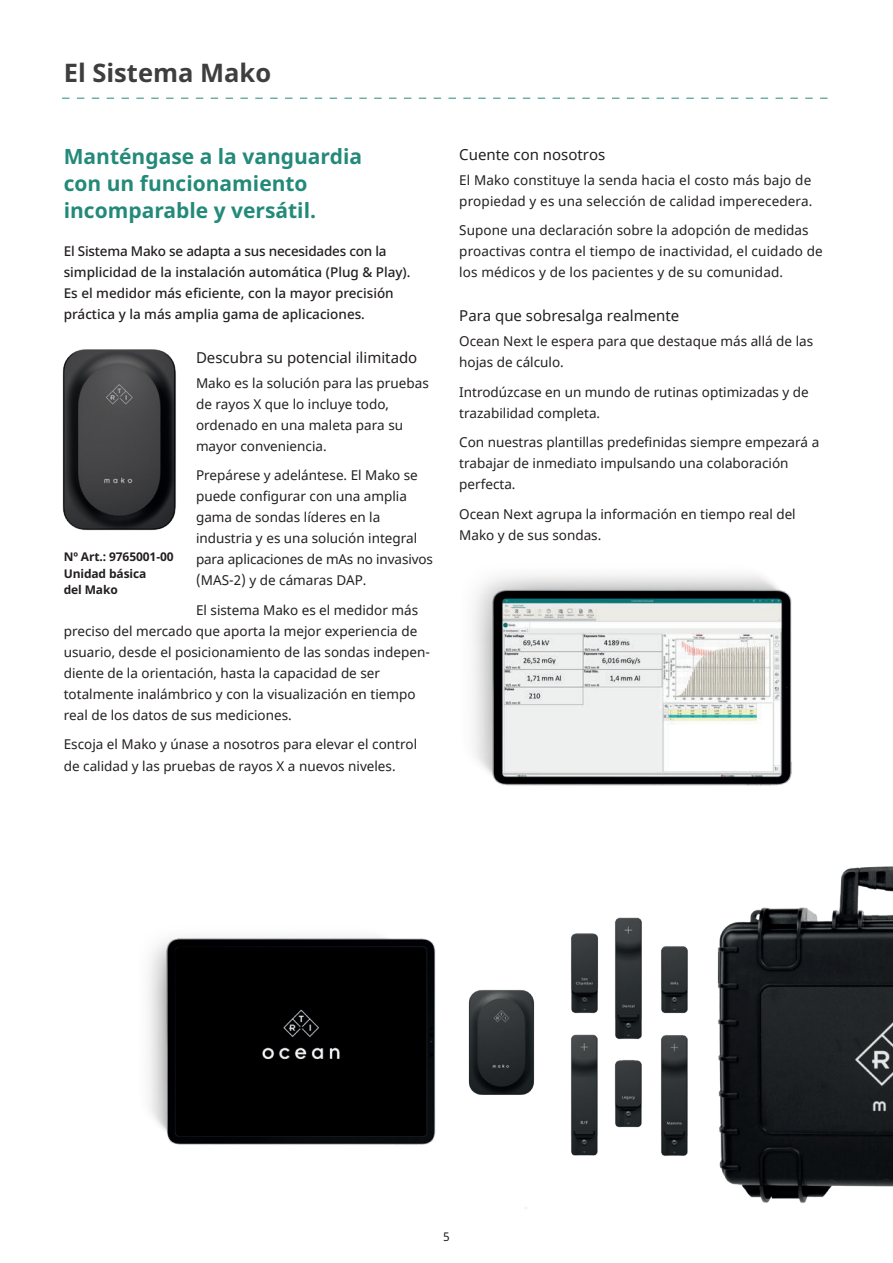
<style>
.page{position:relative;width:893px;height:1263px;background:#fff}
.page>*{position:absolute;margin:0;border:0;box-sizing:border-box;transform-origin:0 0}
.t1{font:700 25.5px "Noto Sans";color:#3e3e3f}
.t2{font:700 21px/27px "Noto Sans";color:#238a7a}
.t3{font:15px "Noto Sans";color:#231f20}
.t4{font:13.5px/21px "Noto Sans";color:#231f20}
.t5{font:500 13.5px/21px "Noto Sans";color:#231f20}
.t6{font:700 12px/16.5px "Noto Sans";letter-spacing:-.01em;color:#231f20}
.t7{font:12px "Noto Sans";color:#231f20}
</style>
<div class="page">
<img style="left:473px;top:575px;width:319px;height:211px">
<svg style="left:62px;top:98px;width:765px;height:1px"></svg>
<img style="left:62px;top:349px;width:114px;height:182px">
<img style="left:149px;top:866px;width:744px;height:343px">
<h1 class="t1" style="left:64px;top:62px;width:209px">El Sistema Mako</h1>
<h2 class="t2" style="left:64px;top:145px;width:300px">Manténgase a la vanguardia con un funcionamiento incomparable y versátil.</h2>
<p class="t5" style="left:64px;top:242px;width:348px">El Sistema Mako se adapta a sus necesidades con la simplicidad de la instalación automática (Plug &amp; Play).<br>Es el medidor más eficiente, con la mayor precisión práctica y la más amplia gama de aplicaciones.</p>
<p class="t3" style="left:196px;top:350px;width:223px">Descubra su potencial ilimitado</p>
<p class="t4" style="left:196px;top:373px;width:234px">Mako es la solución para las pruebas de rayos X que lo incluye todo, ordenado en una maleta para su mayor conveniencia.</p>
<p class="t4" style="left:196px;top:466px;width:238px">Prepárese y adelántese. El Mako se puede configurar con una amplia gama de sondas líderes en la industria y es una solución integral para aplicaciones de mAs no invasivos (MAS-2) y de cámaras DAP.</p>
<p class="t4" style="left:64px;top:600px;width:368px;text-indent:132px">El sistema Mako es el medidor más preciso del mercado que aporta la mejor experiencia de usuario, desde el posicionamiento de las sondas indepen&shy;diente de la orientación, hasta la capacidad de ser totalmente inalámbrico y con la visualización en tiempo real de los datos de sus mediciones.</p>
<p class="t4" style="left:64px;top:735px;width:355px">Escoja el Mako y únase a nosotros para elevar el control de calidad y las pruebas de rayos X a nuevos niveles.</p>
<p class="t6" style="left:64px;top:550px;width:111px">Nº Art.: 9765001-00<br>Unidad básica<br>del Mako</p>
<p class="t3" style="left:459px;top:147px;width:148px">Cuente con nosotros</p>
<p class="t4" style="left:459px;top:170px;width:355px">El Mako constituye la senda hacia el costo más bajo de propiedad y es una selección de calidad imperecedera.</p>
<p class="t4" style="left:459px;top:221px;width:365px">Supone una declaración sobre la adopción de medidas proactivas contra el tiempo de inactividad, el cuidado de los médicos y de los pacientes y de su comunidad.</p>
<p class="t3" style="left:459px;top:309px;width:222px">Para que sobresalga realmente</p>
<p class="t4" style="left:459px;top:332px;width:355px">Ocean Next le espera para que destaque más allá de las hojas de cálculo.</p>
<p class="t4" style="left:459px;top:382px;width:351px">Introdúzcase en un mundo de rutinas optimizadas y de trazabilidad completa.</p>
<p class="t4" style="left:459px;top:432px;width:362px">Con nuestras plantillas predefinidas siempre empezará a trabajar de inmediato impulsando una colaboración perfecta.</p>
<p class="t4" style="left:459px;top:504px;width:338px">Ocean Next agrupa la información en tiempo real del<br>Mako y de sus sondas.</p>
<p class="t7" style="left:443px;top:1231px;width:8px">5</p>
</div>
